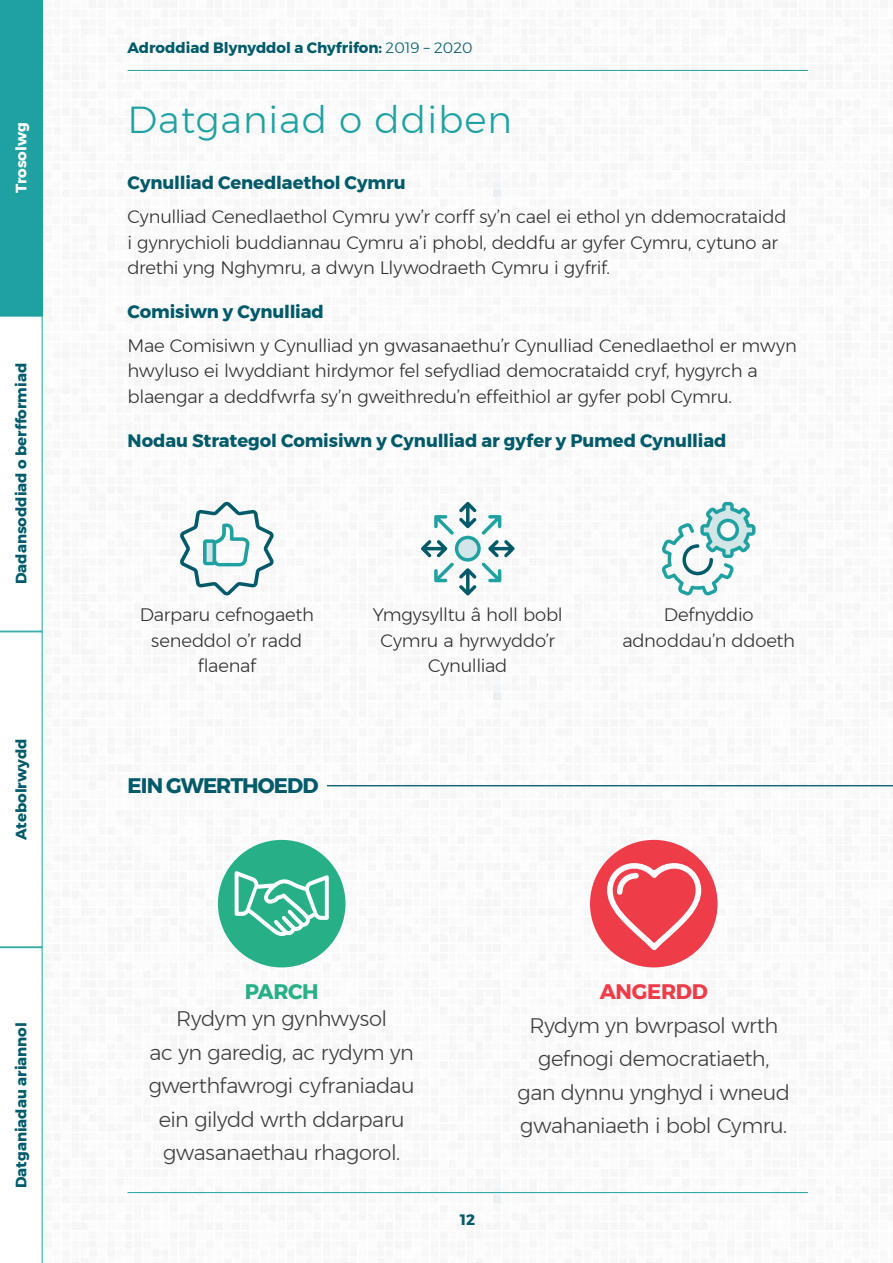
<style>
.page{position:relative;width:893px;height:1263px;background:#fff}
.page>*{position:absolute;margin:0;border:0;box-sizing:border-box;transform-origin:0 0}
.t1{font:300 37.5px "Montserrat";letter-spacing:.025em;color:#1fa1a2}
.Copy{font:300 21px/27px "Montserrat";letter-spacing:-.025em;color:#3e3e3f;text-align:center}
.Heading{font:700 21px "Montserrat";letter-spacing:-.04em;color:#005a6a}
.Copy-2{font:700 21px "Montserrat";letter-spacing:-.01em;color:#ee3d49}
.Copy-3{font:300 18px/25.5px "Montserrat";letter-spacing:-.015em;color:#312f30;text-align:center}
.t2{font:700 18px "Montserrat";letter-spacing:-.005em;color:#005a6a}
.t3{font:700 15px "Montserrat";color:#005a6a}
.t4{font:700 15px "Montserrat";color:#fff}
.s1{font-weight:300}
.s2{font-weight:700;color:#27b088}
</style>
<div class="page">
<hr style="left:128px;top:1192px;width:680px;height:1px;background:#1fa1a2">
<hr style="left:128px;top:70px;width:680px;height:1px;background:#1fa1a2">
<svg style="left:0;top:0;width:43px;height:1263px"></svg>
<svg style="left:180px;top:502px;width:94px;height:93px"></svg>
<svg style="left:421px;top:502px;width:94px;height:93px"></svg>
<svg style="left:662px;top:502px;width:93px;height:94px"></svg>
<hr style="left:327px;top:785px;width:566px;height:1px;background:#005a6a">
<svg style="left:218px;top:840px;width:127px;height:127px"></svg>
<svg style="left:590px;top:840px;width:128px;height:127px"></svg>
<p class="t4" style="left:9px;top:193px;width:72px;rotate:-90deg">Trosolwg</p>
<p class="t3" style="left:9px;top:584px;width:223px;rotate:-90deg">Dadansoddiad o berfformiad</p>
<p class="t3" style="left:9px;top:840px;width:103px;rotate:-90deg">Atebolrwydd</p>
<p class="t3" style="left:9px;top:1188px;width:168px;rotate:-90deg">Datganiadau ariannol</p>
<p class="t3" style="left:128px;top:36px;width:347px">Adroddiad Blynyddol a Chyfrifon: <span class="s1">2019 – 2020</span></p>
<h1 class="t1" style="left:128px;top:91px;width:386px">Datganiad o ddiben</h1>
<h3 class="t2" style="left:128px;top:168px;width:280px">Cynulliad Cenedlaethol Cymru</h3>
<p class="Copy-3" style="left:128px;top:204px;width:660px;text-align:left">Cynulliad Cenedlaethol Cymru yw’r corff sy’n cael ei ethol yn ddemocrataidd i gynrychioli buddiannau Cymru a’i phobl, deddfu ar gyfer Cymru, cytuno ar drethi yng Nghymru, a dwyn Llywodraeth Cymru i gyfrif.</p>
<h3 class="t2" style="left:128px;top:297px;width:198px">Comisiwn y Cynulliad</h3>
<p class="Copy-3" style="left:128px;top:332px;width:671px;text-align:left">Mae Comisiwn y Cynulliad yn gwasanaethu’r Cynulliad Cenedlaethol er mwyn hwyluso ei lwyddiant hirdymor fel sefydliad democrataidd cryf, hygyrch a blaengar a deddfwrfa sy’n gweithredu’n effeithiol ar gyfer pobl Cymru.</p>
<h3 class="t2" style="left:128px;top:426px;width:600px">Nodau Strategol Comisiwn y Cynulliad ar gyfer y Pumed Cynulliad</h3>
<p class="Copy-3" style="left:140px;top:602px;width:176px">Darparu cefnogaeth seneddol o’r radd flaenaf</p>
<p class="Copy-3" style="left:373px;top:602px;width:192px">Ymgysylltu â holl bobl<br>Cymru a hyrwyddo’r<br>Cynulliad</p>
<p class="Copy-3" style="left:622px;top:602px;width:174px">Defnyddio adnoddau’n ddoeth</p>
<p class="Heading" style="left:128px;top:769px;width:192px">EIN GWERTHOEDD</p>
<p class="Copy" style="left:176px;top:978px;width:212px"><span class="s2">PARCH<br></span>Rydym yn gynhwysol</p>
<p class="Copy" style="left:150px;top:1038px;width:266px">ac yn garedig, ac rydym yn</p>
<p class="Copy" style="left:149px;top:1072px;width:268px">gwerthfawrogi cyfraniadau</p>
<p class="Copy" style="left:159px;top:1105px;width:247px">ein gilydd wrth ddarparu</p>
<p class="Copy" style="left:163px;top:1139px;width:239px">gwasanaethau rhagorol.</p>
<p class="t3" style="left:460px;top:1207px;width:17px">12</p>
<p class="Copy-2" style="left:600px;top:975px;width:110px">ANGERDD</p>
<p class="Copy" style="left:529px;top:1011px;width:250px">Rydym yn bwrpasol wrth</p>
<p class="Copy" style="left:538px;top:1045px;width:233px">gefnogi democratiaeth,</p>
<p class="Copy" style="left:518px;top:1078px;width:274px">gan dynnu ynghyd i wneud</p>
<p class="Copy" style="left:520px;top:1112px;width:269px">gwahaniaeth i bobl Cymru.</p>
</div>
